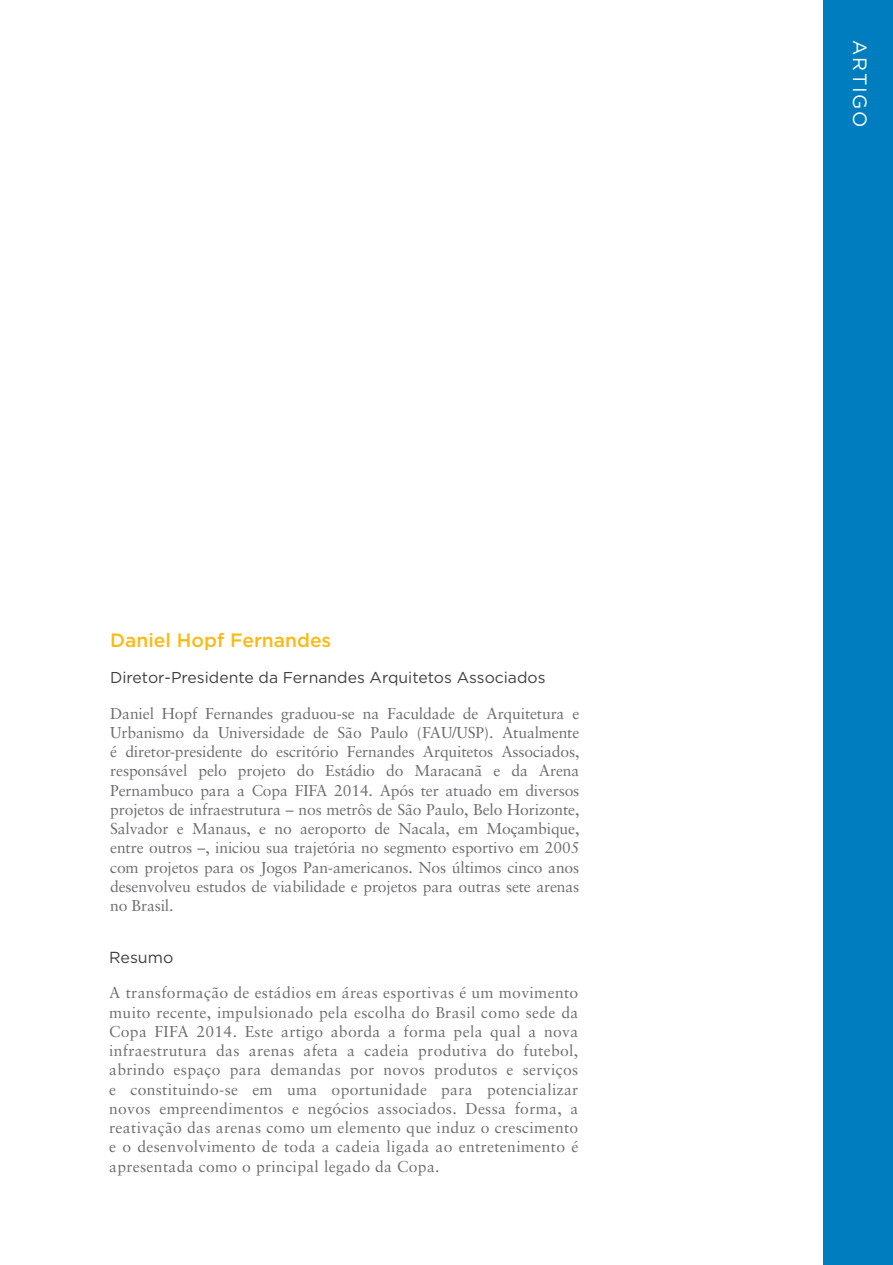
<style>
.page{position:relative;width:893px;height:1265px;background:#fff}
.page>*{position:absolute;margin:0;border:0;box-sizing:border-box;transform-origin:0 0}
.t1{font:500 19.25px "Gotham";color:#fdb913}
.t2{font:19.25px "Gotham";letter-spacing:.1em;color:#fff}
.t3{font:15.92px "Gotham";color:#414042}
.t4{font:15.75px/19.2px "Sabon";letter-spacing:.005em;color:#6d6e71;text-align:justify}
.t5{font:15.75px "Gotham";color:#414042}
</style>
<div class="page">
<div style="left:823px;top:0;width:70px;height:1265px;background:#007dbe"></div>
<p class="t1" style="left:110px;top:629px;width:223px">Daniel Hopf Fernandes</p>
<p class="t5" style="left:110px;top:669px;width:437px">Diretor-Presidente da Fernandes Arquitetos Associados</p>
<p class="t4" style="left:110px;top:703px;width:471px">Daniel Hopf Fernandes graduou-se na Faculdade de Arquitetura e Urbanismo da Universidade de São Paulo (FAU/USP). Atualmente é diretor-presidente do escritório Fernandes Arquitetos Associados, responsável pelo projeto do Estádio do Maracanã e da Arena Pernambuco para a Copa FIFA 2014. Após ter atuado em diversos projetos de infraestrutura – nos metrôs de São Paulo, Belo Horizonte, Salvador e Manaus, e no aeroporto de Nacala, em Moçambique, entre outros –, iniciou sua trajetória no segmento esportivo em 2005 com projetos para os Jogos Pan-americanos. Nos últimos cinco anos desenvolveu estudos de viabilidade e projetos para outras sete arenas no Brasil.</p>
<p class="t3" style="left:109px;top:949px;width:66px">Resumo</p>
<p class="t4" style="left:109px;top:983px;width:471px">A transformação de estádios em áreas esportivas é um movimento muito recente, impulsionado pela escolha do Brasil como sede da Copa FIFA 2014. Este artigo aborda a forma pela qual a nova infraestrutura das arenas afeta a cadeia produtiva do futebol, abrindo espaço para demandas por novos produtos e serviços e constituindo-se em uma oportunidade para potencializar novos empreendimentos e negócios associados. Dessa forma, a reativação das arenas como um elemento que induz o crescimento e o desenvolvimento de toda a cadeia ligada ao entretenimento é apresentada como o principal legado da Copa.</p>
<p class="t2" style="left:870px;top:40px;width:90px;rotate:90deg">ARTIGO</p>
</div>
